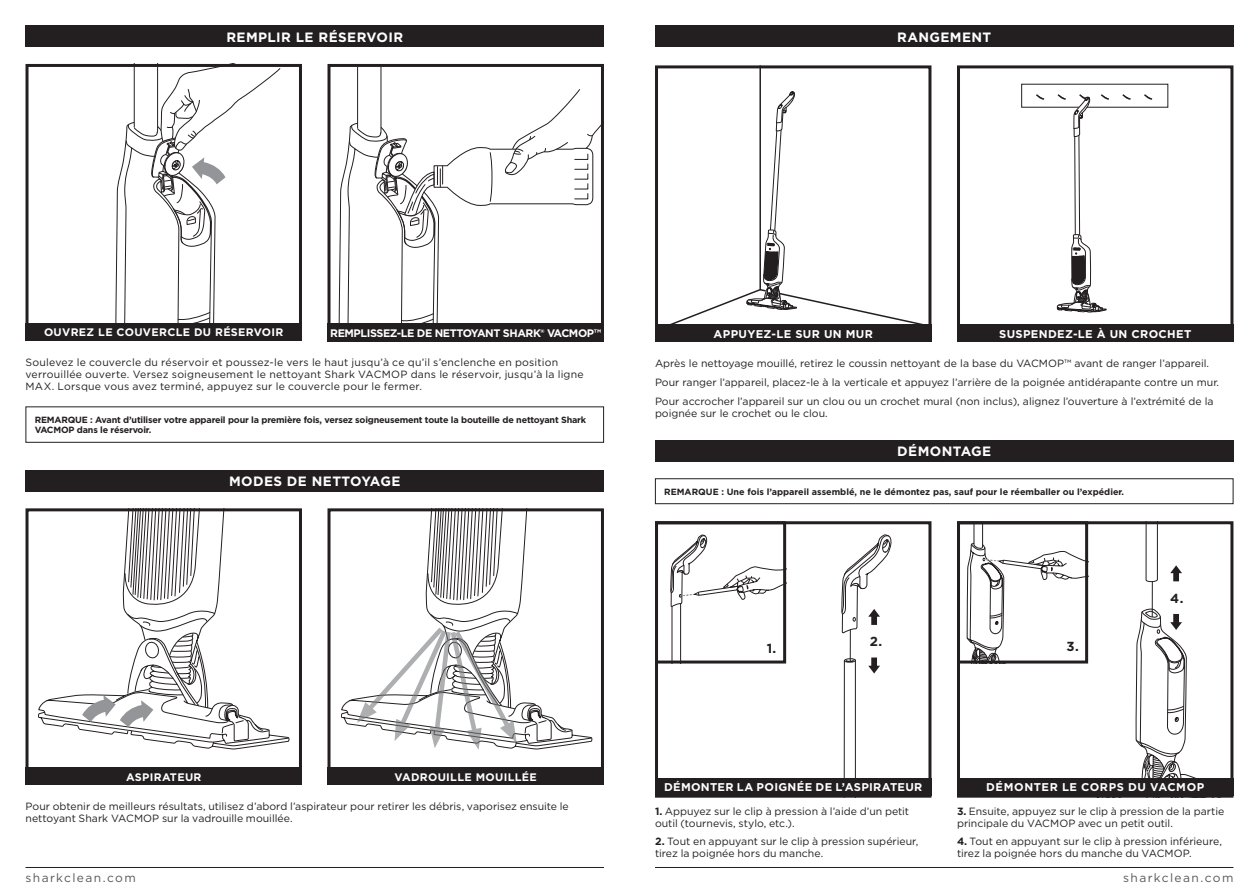
<style>
.page{position:relative;width:1259px;height:893px;background:#fff}
.page>*{position:absolute;margin:0;border:0;box-sizing:border-box;transform-origin:0 0}
.t1{font:700 13.5px "Gotham";letter-spacing:.03em;color:#fff}
.t2{font:700 13.2px "Gotham";color:#231f20}
.t3{font:12px "Gotham";letter-spacing:.115em;color:#57585a}
.t4{font:700 11.25px "Gotham";letter-spacing:.03em;color:#fff}
.t5{font:700 11.25px "Gotham";letter-spacing:.055em;color:#fff}
.t6{font:700 10.95px "Gotham";letter-spacing:.03em;color:#fff}
.t7{font:700 10.95px "Gotham";letter-spacing:-.04em;color:#fff}
.t8{font:10.5px/12px "Gotham";color:#231f20}
.t9{font:10.5px/12px "Gotham";letter-spacing:.02em;color:#231f20}
.t10{font:700 9px/10.5px "Gotham";letter-spacing:-.02em;color:#231f20}
.t11{font:700 9px "Gotham";color:#231f20}
.s1{font-weight:700}
</style>
<div class="page">
<hr style="left:655px;top:867px;width:578px;height:1px;background:#231f20">
<hr style="left:26px;top:867px;width:578px;height:1px;background:#231f20">
<svg style="left:1036px;top:94px;width:9px;height:6px"></svg>
<svg style="left:1122px;top:94px;width:9px;height:6px"></svg>
<svg style="left:1144px;top:94px;width:9px;height:6px"></svg>
<div style="left:655px;top:65px;width:276px;height:277px;border:3px solid #231f20"></div>
<svg style="left:1056px;top:94px;width:54px;height:219px"></svg>
<div style="left:957px;top:65px;width:276px;height:277px;border:3px solid #231f20"></div>
<hr style="left:759px;top:65px;width:2px;height:225px;background:#231f20">
<svg style="left:659px;top:91px;width:271px;height:234px"></svg>
<div style="left:655px;top:26px;width:578px;height:21px;background:#231f20"></div>
<div style="left:655px;top:325px;width:276px;height:17px;background:#231f20"></div>
<div style="left:957px;top:325px;width:276px;height:17px;background:#231f20"></div>
<div style="left:655px;top:478px;width:578px;height:26px;border:1px solid #231f20"></div>
<div style="left:655px;top:440px;width:578px;height:21px;background:#231f20"></div>
<svg style="left:843px;top:658px;width:13px;height:120px"></svg>
<hr style="left:850px;top:630px;width:1px;height:31px;background:#231f20">
<div style="left:655px;top:521px;width:276px;height:277px;border:3px solid #231f20"></div>
<hr style="left:1151px;top:582px;width:1px;height:35px;background:#231f20">
<svg style="left:1145px;top:525px;width:12px;height:57px"></svg>
<div style="left:957px;top:521px;width:276px;height:277px;border:3px solid #231f20"></div>
<hr style="left:671px;top:606px;width:1px;height:57px;background:#231f20">
<hr style="left:680px;top:603px;width:1px;height:60px;background:#231f20">
<svg style="left:670px;top:535px;width:112px;height:72px"></svg>
<div style="left:655px;top:521px;width:131px;height:142px;border:3px solid #231f20"></div>
<svg style="left:966px;top:525px;width:118px;height:134px"></svg>
<div style="left:957px;top:521px;width:131px;height:142px;border:3px solid #231f20"></div>
<div style="left:655px;top:778px;width:276px;height:17px;background:#231f20"></div>
<div style="left:957px;top:778px;width:276px;height:17px;background:#231f20"></div>
<svg style="left:841px;top:534px;width:51px;height:100px"></svg>
<svg style="left:1170px;top:565px;width:12px;height:16px"></svg>
<svg style="left:868px;top:657px;width:12px;height:16px"></svg>
<svg style="left:1096px;top:608px;width:128px;height:190px"></svg>
<div style="left:26px;top:64px;width:276px;height:276px;border:3px solid #231f20"></div>
<svg style="left:338px;top:68px;width:262px;height:255px"></svg>
<div style="left:327px;top:64px;width:277px;height:276px;border:3px solid #231f20"></div>
<svg style="left:115px;top:64px;width:166px;height:259px"></svg>
<div style="left:26px;top:26px;width:578px;height:21px;background:#231f20"></div>
<div style="left:26px;top:323px;width:276px;height:17px;background:#231f20"></div>
<div style="left:26px;top:470px;width:578px;height:21px;background:#231f20"></div>
<div style="left:26px;top:508px;width:276px;height:277px;border:3px solid #231f20"></div>
<div style="left:327px;top:508px;width:277px;height:277px;border:3px solid #231f20"></div>
<div style="left:26px;top:768px;width:276px;height:17px;background:#231f20"></div>
<div style="left:327px;top:323px;width:277px;height:19px;background:#231f20"></div>
<div style="left:327px;top:768px;width:277px;height:17px;background:#231f20"></div>
<svg style="left:38px;top:508px;width:251px;height:241px"></svg>
<svg style="left:341px;top:508px;width:251px;height:242px"></svg>
<div style="left:26px;top:406px;width:578px;height:37px;border:1px solid #231f20"></div>
<p class="t1" style="left:226px;top:28px;width:178px">REMPLIR LE RÉSERVOIR</p>
<p class="t1" style="left:897px;top:28px;width:96px">RANGEMENT</p>
<p class="t6" style="left:44px;top:325px;width:241px">OUVREZ LE COUVERCLE DU RÉSERVOIR</p>
<p class="t7" style="left:330px;top:326px;width:272px">REMPLISSEZ-LE DE NETTOYANT SHARK® VACMOP™</p>
<p class="t9" style="left:26px;top:356px;width:560px">Soulevez le couvercle du réservoir et poussez-le vers le haut jusqu’à ce qu’il s’enclenche en position verrouillée ouverte. Versez soigneusement le nettoyant Shark VACMOP dans le réservoir, jusqu’à la ligne<br>MAX. Lorsque vous avez terminé, appuyez sur le couvercle pour le fermer.</p>
<p class="t10" style="left:35px;top:414px;width:553px">REMARQUE : Avant d’utiliser votre appareil pour la première fois, versez soigneusement toute la bouteille de nettoyant Shark<br>VACMOP dans le réservoir.</p>
<p class="t1" style="left:229px;top:472px;width:173px">MODES DE NETTOYAGE</p>
<p class="t6" style="left:126px;top:769px;width:77px">ASPIRATEUR</p>
<p class="t6" style="left:395px;top:769px;width:144px">VADROUILLE MOUILLÉE</p>
<p class="t8" style="left:26px;top:800px;width:545px">Pour obtenir de meilleurs résultats, utilisez d’abord l’aspirateur pour retirer les débris, vaporisez ensuite le nettoyant Shark VACMOP sur la vadrouille mouillée.</p>
<p class="t4" style="left:713px;top:326px;width:161px">APPUYEZ-LE SUR UN MUR</p>
<p class="t4" style="left:999px;top:326px;width:194px">SUSPENDEZ-LE À UN CROCHET</p>
<p class="t8" style="left:655px;top:354px;width:566px;line-height:18.8px">Après le nettoyage mouillé, retirez le coussin nettoyant de la base du VACMOP™ avant de ranger l’appareil.<br>Pour ranger l’appareil, placez-le à la verticale et appuyez l’arrière de la poignée antidérapante contre un mur.<br>Pour accrocher l’appareil sur un clou ou un crochet mural (non inclus), alignez l’ouverture à l’extrémité de la</p>
<p class="t8" style="left:655px;top:407px;width:174px">poignée sur le crochet ou le clou.</p>
<p class="t1" style="left:897px;top:442px;width:95px">DÉMONTAGE</p>
<p class="t11" style="left:664px;top:486px;width:461px">REMARQUE : Une fois l’appareil assemblé, ne le démontez pas, sauf pour le réemballer ou l’expédier.</p>
<p class="t2" style="left:869px;top:633px;width:14px">2.</p>
<p class="t2" style="left:766px;top:639px;width:11px">1.</p>
<p class="t2" style="left:1066px;top:637px;width:14px">3.</p>
<p class="t2" style="left:1170px;top:589px;width:15px">4.</p>
<p class="t4" style="left:664px;top:780px;width:260px">DÉMONTER LA POIGNÉE DE L’ASPIRATEUR</p>
<p class="t5" style="left:986px;top:780px;width:220px">DÉMONTER LE CORPS DU VACMOP</p>
<p class="t8" style="left:655px;top:805px;width:256px"><span class="s1">1.</span> Appuyez sur le clip à pression à l’aide d’un petit outil (tournevis, stylo, etc.).</p>
<p class="t8" style="left:655px;top:835px;width:265px"><span class="s1">2.</span> Tout en appuyant sur le clip à pression supérieur, tirez la poignée hors du manche.</p>
<p class="t8" style="left:957px;top:805px;width:269px"><span class="s1">3.</span> Ensuite, appuyez sur le clip à pression de la partie principale du VACMOP avec un petit outil.</p>
<p class="t8" style="left:957px;top:835px;width:266px"><span class="s1">4.</span> Tout en appuyant sur le clip à pression inférieure, tirez la poignée hors du manche du VACMOP.</p>
<p class="t3" style="left:26px;top:870px;width:112px">sharkclean.com</p>
<p class="t3" style="left:1123px;top:870px;width:112px">sharkclean.com</p>
</div>
